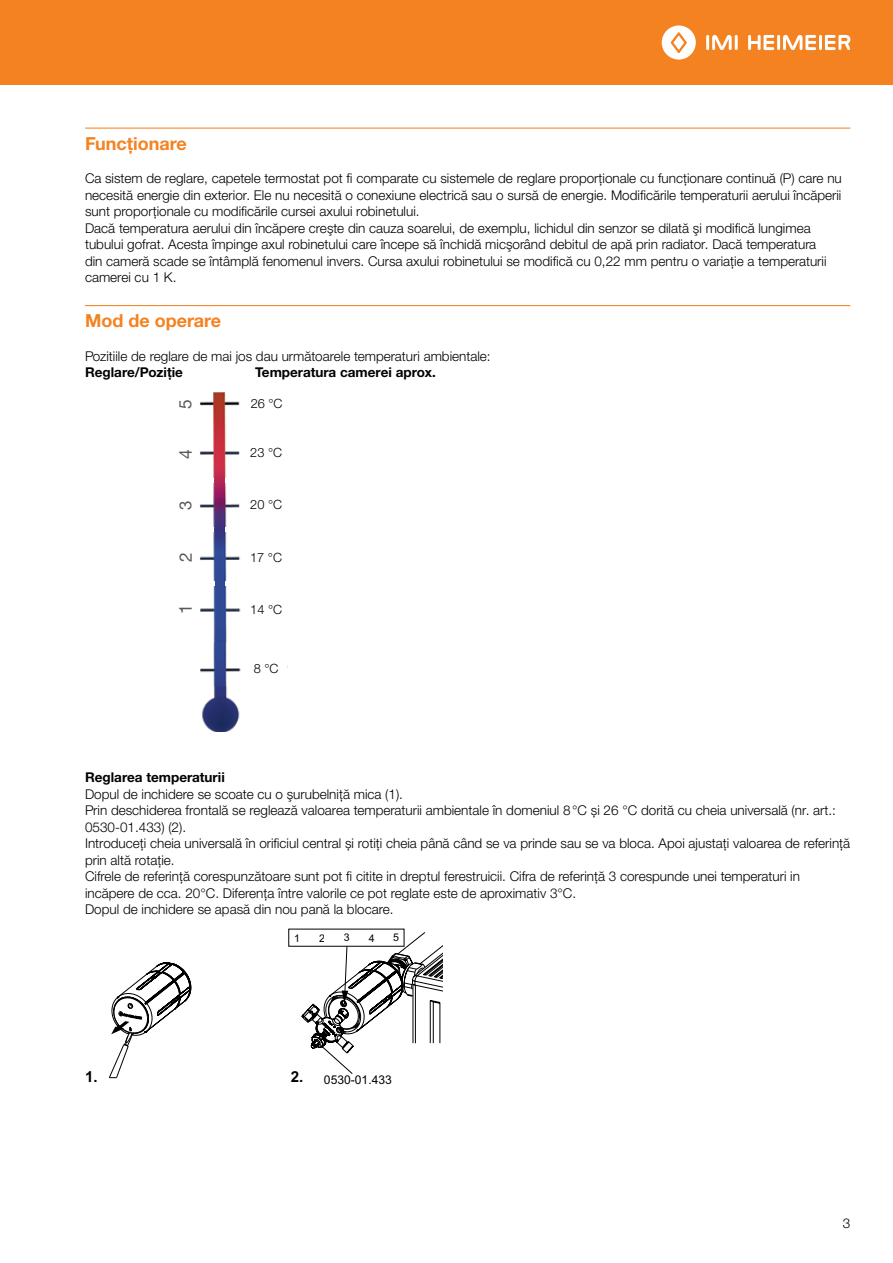
<style>
.page{position:relative;width:893px;height:1263px;background:#fff}
.page>*{position:absolute;margin:0;border:0;box-sizing:border-box;transform-origin:0 0}
.t1{font:700 18px "Helvetica Neue LTW1 G";color:#f58220}
.t2{font:17.55px "Helvetica Neue LT Com";color:#58595b}
.t3{font:17.25px "Helvetica Neue LT Com";color:#58595b}
.t4{font:16.8px "Helvetica Neue LT Com";color:#58595b}
.t5{font:700 15.15px "Arial";color:#000}
.t6{font:300 13.5px/16.5px "Helvetica Neue LTW1 G";color:#000}
.t7{font:700 13.5px "Helvetica Neue LTW1 G";color:#000}
.t8{font:300 12.75px "Helvetica Neue LT Com";color:#000}
.t9{font:12.15px "Arial";color:#000}
.t10{font:10.65px "Arial";color:#000}
.s1{font-weight:700;font-size:15.15px}
</style>
<div class="page">
<div style="left:0;top:0;width:893px;height:85px;background:#f58220"></div>
<hr style="left:706px;top:35px;width:3px;height:15px;background:#fff">
<hr style="left:735px;top:35px;width:3px;height:15px;background:#fff">
<svg style="left:712px;top:35px;width:20px;height:15px"></svg>
<svg style="left:662px;top:25px;width:34px;height:35px"></svg>
<hr style="left:777px;top:35px;width:3px;height:15px;background:#fff">
<svg style="left:748px;top:35px;width:26px;height:15px"></svg>
<hr style="left:819px;top:35px;width:3px;height:15px;background:#fff">
<svg style="left:783px;top:35px;width:33px;height:15px"></svg>
<svg style="left:825px;top:35px;width:25px;height:15px"></svg>
<hr style="left:85px;top:128px;width:765px;height:1px;background:#f58220">
<hr style="left:85px;top:305px;width:765px;height:1px;background:#f58220">
<img style="left:199px;top:392px;width:42px;height:340px">
<div style="left:281px;top:661px;width:7px;height:9px;border:1px solid #fff"></div>
<div style="left:248px;top:395px;width:37px;height:294px;background:#fff"></div>
<div style="left:198px;top:478px;width:16px;height:5px;background:#fff"></div>
<div style="left:225px;top:478px;width:16px;height:5px;background:#fff"></div>
<div style="left:225px;top:527px;width:17px;height:5px;background:#fff"></div>
<div style="left:198px;top:527px;width:16px;height:5px;background:#fff"></div>
<div style="left:226px;top:581px;width:16px;height:5px;background:#fff"></div>
<div style="left:198px;top:581px;width:16px;height:5px;background:#fff"></div>
<svg style="left:109px;top:962px;width:82px;height:116px"></svg>
<svg style="left:292px;top:932px;width:150px;height:142px"></svg>
<h1 class="t1" style="left:85px;top:132px;width:103px">Funcţionare</h1>
<p class="t6" style="left:85px;top:170px;width:758px">Ca sistem de reglare, capetele termostat pot fi comparate cu sistemele de reglare proporţionale cu funcţionare continuă (P) care nu necesită energie din exterior. Ele nu necesită o conexiune electrică sau o sursă de energie. Modificările temperaturii aerului încăperii sunt proporţionale cu modificările cursei axului robinetului.<br>Dacă temperatura aerului din încăpere creşte din cauza soarelui, de exemplu, lichidul din senzor se dilată şi modifică lungimea tubului gofrat. Acesta împinge axul robinetului care începe să închidă micşorând debitul de apă prin radiator. Dacă temperatura<br>din cameră scade se întâmplă fenomenul invers. Cursa axului robinetului se modifică cu 0,22 mm pentru o variație a temperaturii camerei cu 1 K.</p>
<h1 class="t1" style="left:85px;top:310px;width:138px">Mod de operare</h1>
<p class="t6" style="left:85px;top:348px;width:407px">Pozitiile de reglare de mai jos dau următoarele temperaturi ambientale:</p>
<p class="t7" style="left:85px;top:364px;width:99px">Reglare/Poziţie</p>
<p class="t7" style="left:255px;top:364px;width:182px">Temperatura camerei aprox.</p>
<p class="t3" style="left:175px;top:409px;width:11px;rotate:-90deg">5</p>
<p class="t2" style="left:175px;top:459px;width:11px;rotate:-90deg">4</p>
<p class="t8" style="left:251px;top:395px;width:33px">26 °C</p>
<p class="t8" style="left:250px;top:445px;width:33px">23 °C</p>
<p class="t4" style="left:175px;top:509px;width:11px;rotate:-90deg">3</p>
<p class="t8" style="left:250px;top:497px;width:33px">20 °C</p>
<p class="t3" style="left:175px;top:561px;width:11px;rotate:-90deg">2</p>
<p class="t8" style="left:250px;top:550px;width:33px">17 °C</p>
<p class="t2" style="left:175px;top:613px;width:11px;rotate:-90deg">1</p>
<p class="t8" style="left:250px;top:601px;width:33px">14 °C</p>
<p class="t8" style="left:254px;top:661px;width:26px">8 °C</p>
<p class="t7" style="left:85px;top:769px;width:141px">Reglarea temperaturii</p>
<p class="t6" style="left:85px;top:786px;width:767px">Dopul de inchidere se scoate cu o şurubelniţă mica (1).<br>Prin deschiderea frontală se reglează valoarea temperaturii ambientale în domeniul 8°C și 26 °C dorită cu cheia universală (nr. art.:<br>0530-01.433) (2).<br>Introduceți cheia universală în orificiul central și rotiți cheia până când se va prinde sau se va bloca. Apoi ajustați valoarea de referință prin altă rotație.<br>Cifrele de referinţă corespunzătoare sunt pot fi citite in dreptul ferestruicii. Cifra de referinţă 3 corespunde unei temperaturi in incăpere de cca. 20°C. Diferența între valorile ce pot reglate este de aproximativ 3°C.<br>Dopul de inchidere se apasă din nou pană la blocare.</p>
<p class="t10" style="left:294px;top:930px;width:7px">1</p>
<p class="t10" style="left:319px;top:930px;width:7px">2</p>
<p class="t10" style="left:344px;top:930px;width:7px">3</p>
<p class="t10" style="left:369px;top:930px;width:7px">4</p>
<p class="t10" style="left:393px;top:930px;width:7px">5</p>
<p class="t5" style="left:85px;top:1067px;width:14px">1.</p>
<p class="t9" style="left:291px;top:1071px;width:103px"><span class="s1">2.</span> 0530-01.433</p>
<p class="t6" style="left:843px;top:1215px;width:9px">3</p>
</div>
